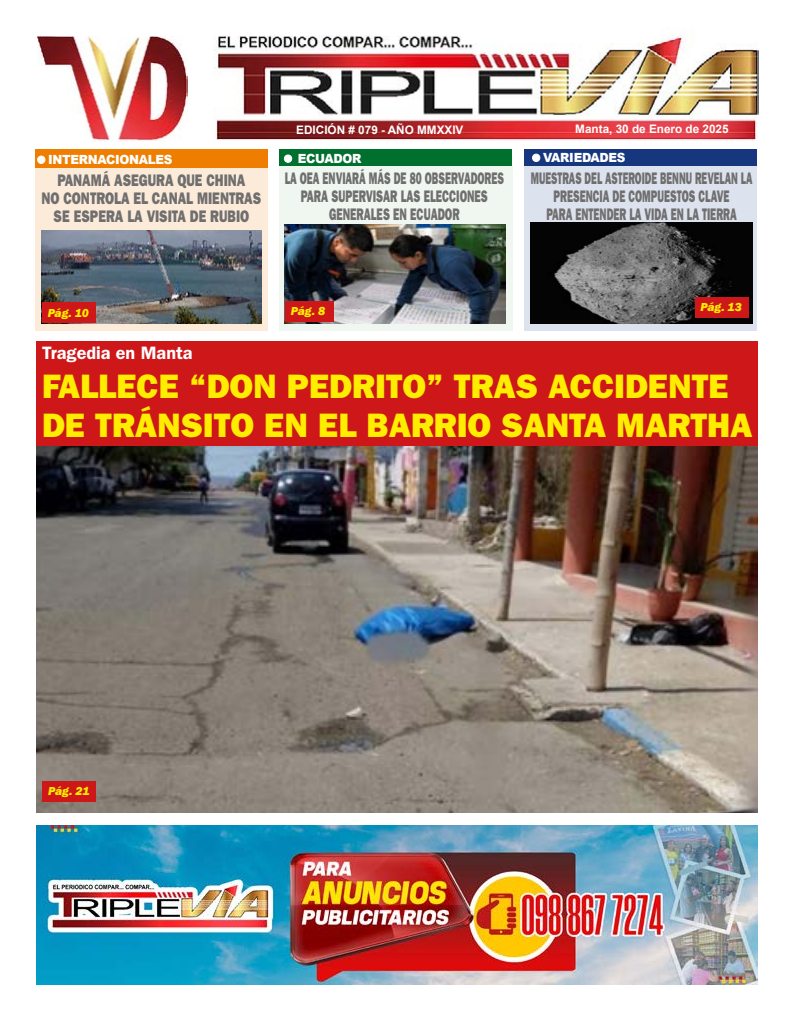
<style>
.page{position:relative;width:794px;height:1021px;background:#fff}
.page>*{position:absolute;margin:0;border:0;box-sizing:border-box;transform-origin:0 0}
.t1{font:34px/39px "ITC Franklin Gothic Std Hvy";color:#ffed00}
.t2{font:600 18px "ITC Franklin Gothic Std";color:#fff}
.t3{font:16.8px/18px "ITC Franklin Gothic Std Hvy";color:#706f6f;text-align:center;scale:.58 1}
.t4{font:16.8px/18px "ITC Franklin Gothic Std Hvy";color:#706f6f;text-align:center;scale:.6 1}
.t5{font:16.8px/18px "ITC Franklin Gothic Std Hvy";color:#706f6f;text-align:center;scale:.77 1}
.t6{font:900 12.6px "Arial";letter-spacing:-.025em;color:#fff;scale:.94 1}
.t7{font:12px "ITC Franklin Gothic Std Hvy It";color:#ffed00}
.t8{font:700 11.7px "Arial";color:#fff}
</style>
<div class="page">
<div style="left:35px;top:161px;width:232px;height:170px;background:#fcebd9"></div>
<img style="left:213px;top:35px;width:545px;height:105px">
<div style="left:524px;top:164px;width:232px;height:167px;background:#dce2ee"></div>
<div style="left:524px;top:150px;width:232px;height:16px;background:#16377e"></div>
<div style="left:532px;top:154px;width:8px;height:7px;background:#fff;border-radius:50%"></div>
<div style="left:532px;top:154px;width:8px;height:8px;border:1px solid #fff;border-radius:50%"></div>
<div style="left:279px;top:165px;width:233px;height:165px;background:#eff7f0"></div>
<div style="left:279px;top:150px;width:233px;height:16px;background:#00702f"></div>
<div style="left:35px;top:150px;width:232px;height:18px;background:#ef7d00"></div>
<div style="left:38px;top:156px;width:7px;height:7px;background:#fff;border-radius:50%"></div>
<div style="left:37px;top:156px;width:8px;height:8px;border:1px solid #fff;border-radius:50%"></div>
<div style="left:284px;top:155px;width:8px;height:7px;background:#fff;border-radius:50%"></div>
<div style="left:284px;top:154px;width:8px;height:9px;border:1px solid #fff;border-radius:50%"></div>
<img style="left:36px;top:825px;width:722px;height:159px">
<img style="left:37px;top:36px;width:150px;height:106px">
<img style="left:36px;top:446px;width:722px;height:366px">
<div style="left:36px;top:341px;width:722px;height:105px;background:#cd1719"></div>
<div style="left:43px;top:781px;width:53px;height:21px;background:#cd1719"></div>
<img style="left:530px;top:223px;width:222px;height:100px">
<div style="left:694px;top:297px;width:54px;height:21px;background:#cd1719"></div>
<img style="left:42px;top:230px;width:219px;height:93px">
<div style="left:42px;top:302px;width:54px;height:21px;background:#cd1719"></div>
<img style="left:284px;top:225px;width:221px;height:98px">
<div style="left:285px;top:301px;width:48px;height:21px;background:#cd1719"></div>
<p class="t8" style="left:296px;top:121px;width:169px">EDICIÓN # 079 - AÑO MMXXIV</p>
<p class="t8" style="left:575px;top:121px;width:155px">Manta, 30 de Enero de 2025</p>
<p class="t6" style="left:48px;top:150px;width:134px">INTERNACIONALES</p>
<p class="t6" style="left:298px;top:149px;width:69px">ECUADOR</p>
<p class="t6" style="left:543px;top:149px;width:89px">VARIEDADES</p>
<p class="t3" style="left:531px;top:169px;width:384px">MUESTRAS DEL ASTEROIDE BENNU REVELAN LA<br>PRESENCIA DE COMPUESTOS CLAVE<br>PARA ENTENDER LA VIDA EN LA TIERRA</p>
<p class="t4" style="left:285px;top:169px;width:367px">LA OEA ENVIARÁ MÁS DE 80 OBSERVADORES<br>PARA SUPERVISAR LAS ELECCIONES<br>GENERALES EN ECUADOR</p>
<p class="t5" style="left:42px;top:171px;width:287px">PANAMÁ ASEGURA QUE CHINA<br>NO CONTROLA EL CANAL MIENTRAS<br>SE ESPERA LA VISITA DE RUBIO</p>
<p class="t7" style="left:48px;top:305px;width:43px">Pág. 10</p>
<p class="t7" style="left:291px;top:304px;width:36px">Pág. 8</p>
<p class="t7" style="left:700px;top:300px;width:43px">Pág. 13</p>
<p class="t2" style="left:42px;top:342px;width:152px">Tragedia en Manta</p>
<h1 class="t1" style="left:42px;top:367px;width:712px">FALLECE “DON PEDRITO” TRAS ACCIDENTE<br>DE TRÁNSITO EN EL BARRIO SANTA MARTHA</h1>
<p class="t7" style="left:48px;top:784px;width:43px">Pág. 21</p>
</div>
